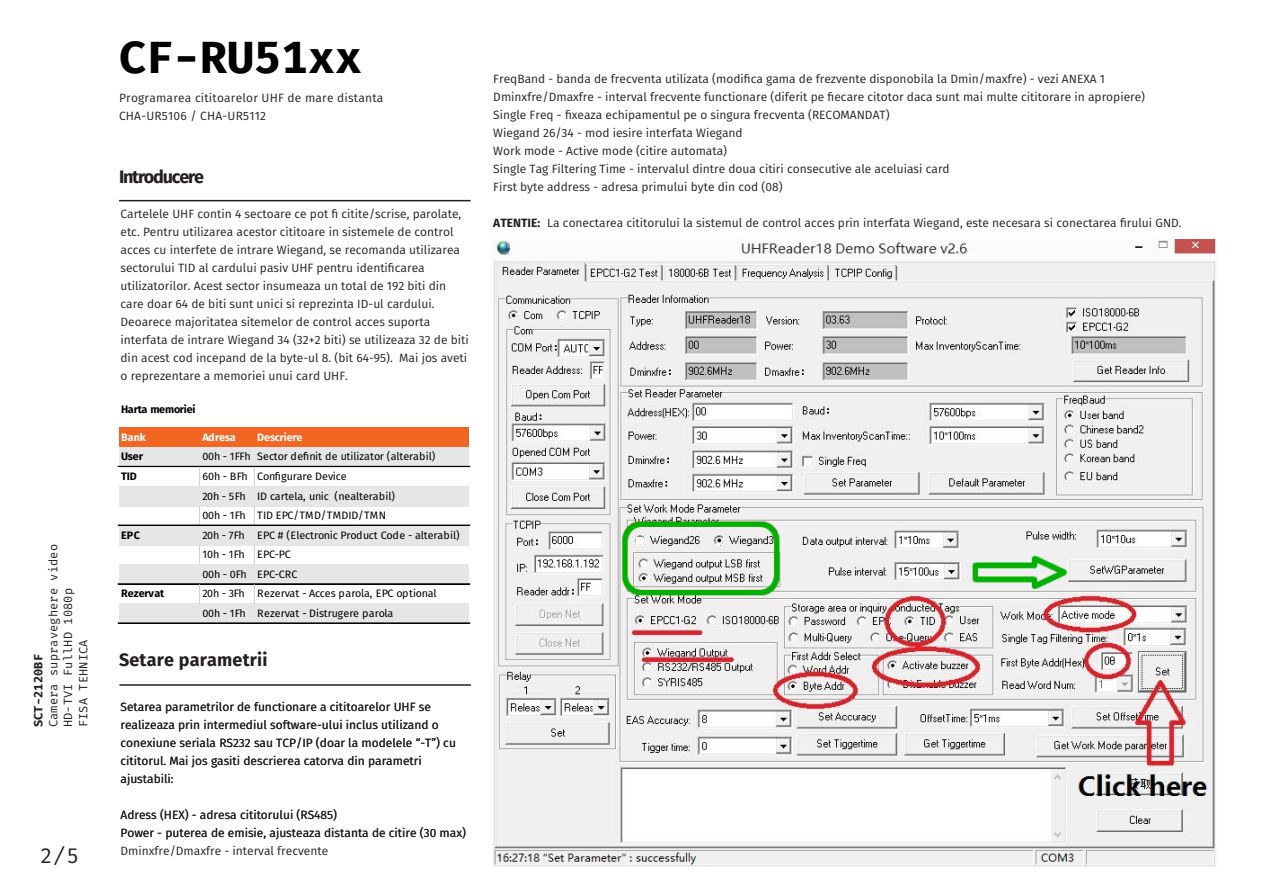
<style>
.page{position:relative;width:1263px;height:893px;background:#fff}
.page>*{position:absolute;margin:0;border:0;box-sizing:border-box;transform-origin:0 0}
.t1{font:700 45px "Fira Mono";color:#000}
.t2{font:21px "Fira Mono";color:#231f20}
.t3{font:700 18px "Fira Sans";letter-spacing:.01em;color:#231f20}
.t4{font:700 18px "Fira Sans";letter-spacing:-.065em;color:#231f20}
.t5{font:12px/18px "Fira Sans";color:#231f20}
.t6{font:12px/18px "Fira Sans";letter-spacing:.02em;color:#231f20}
.t7{font:12px/14.4px "Fira Mono";letter-spacing:.01em;color:#231f20}
.t8{font:700 12px "Fira Mono";letter-spacing:.01em;color:#231f20}
.t9{font:10.8px/19.5px "Fira Sans";letter-spacing:-.01em;color:#000}
.t10{font:700 10.8px "Fira Sans";letter-spacing:-.02em;color:#fff}
.t11{font:700 10.8px "Fira Sans";letter-spacing:-.005em;color:#000}
.t12{font:700 10.8px "Fira Sans";letter-spacing:-.025em;color:#000}
.s1{font-weight:700}
</style>
<div class="page">
<hr style="left:119px;top:200px;width:352px;height:1px;background:#231f20">
<hr style="left:119px;top:684px;width:352px;height:2px;background:#231f20">
<div style="left:119px;top:427px;width:351px;height:21px;background:#f26522"></div>
<div style="left:119px;top:447px;width:351px;height:20px;background:#e7e6e6"></div>
<div style="left:119px;top:486px;width:351px;height:20px;background:#e7e6e6"></div>
<div style="left:119px;top:525px;width:351px;height:21px;background:#e7e6e6"></div>
<div style="left:119px;top:564px;width:351px;height:21px;background:#e7e6e6"></div>
<div style="left:119px;top:603px;width:351px;height:21px;background:#e7e6e6"></div>
<svg style="left:469px;top:427px;width:1px;height:196px"></svg>
<hr style="left:118px;top:466px;width:352px;height:1px;background:#000">
<svg style="left:199px;top:467px;width:1px;height:19px"></svg>
<svg style="left:254px;top:467px;width:1px;height:19px"></svg>
<svg style="left:199px;top:506px;width:1px;height:19px"></svg>
<svg style="left:254px;top:506px;width:1px;height:19px"></svg>
<hr style="left:118px;top:525px;width:352px;height:1px;background:#000">
<svg style="left:199px;top:546px;width:1px;height:18px"></svg>
<svg style="left:254px;top:546px;width:1px;height:18px"></svg>
<hr style="left:118px;top:583px;width:352px;height:1px;background:#000">
<hr style="left:118px;top:584px;width:352px;height:1px;background:#000">
<svg style="left:199px;top:585px;width:1px;height:18px"></svg>
<svg style="left:254px;top:585px;width:1px;height:18px"></svg>
<hr style="left:118px;top:623px;width:352px;height:1px;background:#000">
<img style="left:492px;top:239px;width:725px;height:628px">
<p class="t7" style="left:47px;top:727px;width:184px;rotate:-90deg">Camera supraveghere video<br>HD-TVI FullHD 1080p</p>
<p class="t7" style="left:77px;top:727px;width:89px;rotate:-90deg">FISA TEHNICA</p>
<p class="t8" style="left:30px;top:727px;width:75px;rotate:-90deg">SCT-2120BF</p>
<h2 class="t2" style="left:40px;top:841px;width:40px">2/5</h2>
<h1 class="t1" style="left:119px;top:26px;width:244px">CF-RU51xx</h1>
<p class="t6" style="left:119px;top:88px;width:266px">Programarea cititoarelor UHF de mare distanta<br>CHA-UR5106 / CHA-UR5112</p>
<h3 class="t4" style="left:119px;top:161px;width:86px">Introducere</h3>
<p class="t5" style="left:121px;top:204px;width:350px">Cartelele UHF contin 4 sectoare ce pot fi citite/scrise, parolate, etc. Pentru utilizarea acestor cititoare in sistemele de control acces cu interfete de intrare Wiegand, se recomanda utilizarea sectorului TID al cardului pasiv UHF pentru identificarea utilizatorilor. Acest sector insumeaza un total de 192 biti din care doar 64 de biti sunt unici si reprezinta ID-ul cardului.<br>Deoarece majoritatea sitemelor de control acces suporta interfata de intrare Wiegand 34 (32+2 biti) se utilizeaza 32 de biti din acest cod incepand de la byte-ul 8. (bit 64-95). Mai jos aveti o reprezentare a memoriei unui card UHF.</p>
<p class="t12" style="left:121px;top:401px;width:76px">Harta memoriei</p>
<p class="t10" style="left:121px;top:428px;width:26px">Bank</p>
<p class="t10" style="left:202px;top:428px;width:35px">Adresa</p>
<p class="t10" style="left:257px;top:428px;width:47px">Descriere</p>
<p class="t11" style="left:121px;top:448px;width:23px">User</p>
<p class="t9" style="left:202px;top:447px;width:234px">00h - 1FFh Sector definit de utilizator (alterabil)</p>
<p class="t11" style="left:121px;top:467px;width:17px">TID</p>
<p class="t9" style="left:202px;top:466px;width:194px">60h - BFh Configurare Device<br>20h - 5Fh ID cartela, unic (nealterabil)<br>00h - 1Fh TID EPC/TMD/TMDID/TMN</p>
<p class="t11" style="left:121px;top:526px;width:20px">EPC</p>
<p class="t9" style="left:202px;top:525px;width:259px">20h - 7Fh EPC # (Electronic Product Code - alterabil)<br>10h - 1Fh EPC-PC<br>00h - 0Fh EPC-CRC</p>
<p class="t11" style="left:121px;top:585px;width:45px">Rezervat</p>
<p class="t9" style="left:202px;top:584px;width:236px">20h - 3Fh Rezervat - Acces parola, EPC optional<br>00h - 1Fh Rezervat - Distrugere parola</p>
<h3 class="t3" style="left:119px;top:644px;width:150px">Setare parametrii</h3>
<p class="t5" style="left:121px;top:697px;width:337px">Setarea parametrilor de functionare a cititoarelor UHF se realizeaza prin intermediul software-ului inclus utilizand o conexiune seriala RS232 sau TCP/IP (doar la modelele “-T”) cu cititorul. Mai jos gasiti descrierea catorva din parametri ajustabili:</p>
<p class="t5" style="left:121px;top:805px;width:347px">Adress (HEX) - adresa cititorului (RS485)<br>Power - puterea de emisie, ajusteaza distanta de citire (30 max)<br>Dminxfre/Dmaxfre - interval frecvente</p>
<p class="t5" style="left:493px;top:70px;width:653px">FreqBand - banda de frecventa utilizata (modifica gama de frezvente disponobila la Dmin/maxfre) - vezi ANEXA 1<br>Dminxfre/Dmaxfre - interval frecvente functionare (diferit pe fiecare citotor daca sunt mai multe cititorare in apropiere)<br>Single Freq - fixeaza echipamentul pe o singura frecventa (RECOMANDAT)<br>Wiegand 26/34 - mod iesire interfata Wiegand<br>Work mode - Active mode (citire automata)<br>Single Tag Filtering Time - intervalul dintre doua citiri consecutive ale aceluiasi card<br>First byte address - adresa primului byte din cod (08)</p>
<p class="t5" style="left:493px;top:214px;width:690px"><span class="s1">ATENTIE:</span> La conectarea cititorului la sistemul de control acces prin interfata Wiegand, este necesara si conectarea firului GND.</p>
</div>
